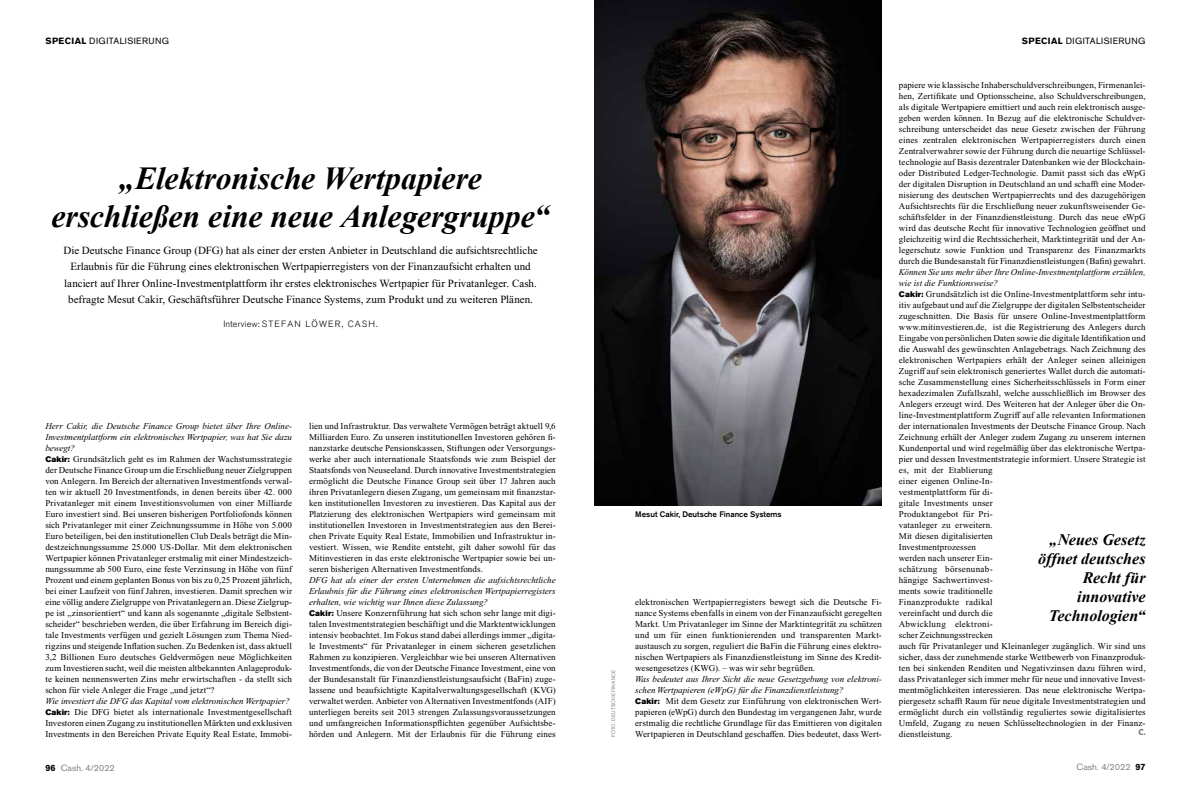
<style>
.page{position:relative;width:1191px;height:794px;background:#fff}
.page>*{position:absolute;margin:0;border:0;box-sizing:border-box;transform-origin:0 0}
.t1{font:italic 700 32px/38px "Times New Roman";letter-spacing:-.005em;color:#000;text-align:center}
.t2{font:italic 700 16px/19px "Times New Roman";color:#000;text-align:right}
.t3{font:11px/16px "Times New Roman PS Std";letter-spacing:.005em;color:#000;text-align:center}
.t4{font:9px/11px "Times New Roman PS Std";letter-spacing:.01em;color:#000}
.t5{font:9px "Akzidenz Grotesk BQ";letter-spacing:.05em;color:#000}
.t6{font:300 9px "Akzidenz Grotesk BQ";letter-spacing:.13em;color:#000}
.t7{font:9px "Akzidenz Grotesk BQ";color:#808285}
.t8{font:9px "The Serif HP8 Ex Bld";color:#808285}
.t9{font:500 8px "Akzidenz Grotesk BQ";color:#000}
.t10{font:5px "Akzidenz Grotesk BQ";letter-spacing:.035em;color:#808285}
.s1{font-weight:700}
.s2{font-style:italic}
.s3{font-family:"Akzidenz Grotesk BQ Super";font-size:8px}
.s4{font-weight:700;color:#000}
</style>
<div class="page">
<img style="left:594px;top:0;width:288px;height:506px">
<p class="t5" style="left:45px;top:35px;width:125px"><span class="s1">SPECIAL</span> DIGITALISIERUNG</p>
<p class="t5" style="left:1021px;top:35px;width:125px"><span class="s1">SPECIAL</span> DIGITALISIERUNG</p>
<h1 class="t1" style="left:51px;top:159px;width:500px">„Elektronische Wertpapiere erschließen eine neue Anlegergruppe“</h1>
<p class="t3" style="left:63px;top:243px;width:476px">Die Deutsche Finance Group (DFG) hat als einer der ersten Anbieter in Deutschland die aufsichtsrechtliche Erlaubnis für die Führung eines elektronischen Wertpapierregisters von der Finanzaufsicht erhalten und lanciert auf Ihrer Online-Investmentplattform ihr erstes elektronisches Wertpapier für Privatanleger. Cash. befragte Mesut Cakir, Geschäftsführer Deutsche Finance Systems, zum Produkt und zu weiteren Plänen.</p>
<p class="t6" style="left:223px;top:318px;width:156px">Interview: STEFAN LÖWER, CASH.</p>
<p class="t4" style="left:45px;top:421px;width:248px"><span class="s2">Herr Cakir, die Deutsche Finance Group bietet über Ihre Online-Investmentplattform ein elektronisches Wertpapier, was hat Sie dazu bewegt?<br></span><span class="s3">Cakir:</span> Grundsätzlich geht es im Rahmen der Wachstumsstrategie der Deutsche Finance Group um die Erschließung neuer Zielgruppen von Anlegern. Im Bereich der alternativen Investmentfonds verwal&shy;ten wir aktuell 20 Investmentfonds, in denen bereits über 42. 000<br>Privatanleger mit einem Investitionsvolumen von einer Milliarde Euro investiert sind. Bei unseren bisherigen Portfoliofonds können sich Privatanleger mit einer Zeichnungssumme in Höhe von 5.000<br>Euro beteiligen, bei den institutionellen Club Deals beträgt die Min&shy;destzeichnungssumme 25.000 US-Dollar. Mit dem elektronischen Wertpapier können Privatanleger erstmalig mit einer Mindestzeich&shy;nungssumme ab 500 Euro, eine feste Verzinsung in Höhe von fünf Prozent und einem geplanten Bonus von bis zu 0,25 Prozent jährlich, bei einer Laufzeit von fünf Jahren, investieren. Damit sprechen wir eine völlig andere Zielgruppe von Privatanlegern an. Diese Zielgrup&shy;pe ist „zinsorientiert“ und kann als sogenannte „digitale Selbstent&shy;scheider“ beschrieben werden, die über Erfahrung im Bereich digi&shy;tale Investments verfügen und gezielt Lösungen zum Thema Nied&shy;rigzins und steigende Inflation suchen. Zu Bedenken ist, dass aktuell 3,2 Billionen Euro deutsches Geldvermögen neue Möglichkeiten zum Investieren sucht, weil die meisten altbekannten Anlageproduk&shy;te keinen nennenswerten Zins mehr erwirtschaften - da stellt sich schon für viele Anleger die Frage „und jetzt“?</p>
<p class="t4" style="left:45px;top:696px;width:248px"><span class="s2">Wie investiert die DFG das Kapital vom elektronischen Wertpapier?<br></span><span class="s3">Cakir:</span> Die DFG bietet als internationale Investmentgesellschaft Investoren einen Zugang zu institutionellen Märkten und exklusiven Investments in den Bereichen Private Equity Real Estate, Immobi-</p>
<p class="t4" style="left:309px;top:421px;width:248px;text-align:justify">lien und Infrastruktur. Das verwaltete Vermögen beträgt aktuell 9,6<br>Milliarden Euro. Zu unseren institutionellen Investoren gehören fi&shy;nanzstarke deutsche Pensionskassen, Stiftungen oder Versorgungs&shy;werke aber auch internationale Staatsfonds wie zum Beispiel der Staatsfonds von Neuseeland. Durch innovative Investmentstrategien ermöglicht die Deutsche Finance Group seit über 17 Jahren auch ihren Privatanlegern diesen Zugang, um gemeinsam mit finanzstar&shy;ken institutionellen Investoren zu investieren. Das Kapital aus der Platzierung des elektronischen Wertpapiers wird gemeinsam mit institutionellen Investoren in Investmentstrategien aus den Berei&shy;chen Private Equity Real Estate, Immobilien und Infrastruktur in&shy;vestiert. Wissen, wie Rendite entsteht, gilt daher sowohl für das Mitinvestieren in das erste elektronische Wertpapier sowie bei un&shy;seren bisherigen Alternativen Investmentfonds.</p>
<p class="t4" style="left:309px;top:575px;width:248px"><span class="s2">DFG hat als einer der ersten Unternehmen die aufsichtsrechtliche Erlaubnis für die Führung eines elektronischen Wertpapierregisters erhalten, wie wichtig war Ihnen diese Zulassung?<br></span><span class="s3">Cakir:</span> Unsere Konzernführung hat sich schon sehr lange mit digi&shy;talen Investmentstrategien beschäftigt und die Marktentwicklungen intensiv beobachtet. Im Fokus stand dabei allerdings immer „digita&shy;le Investments“ für Privatanleger in einem sicheren gesetzlichen Rahmen zu konzipieren. Vergleichbar wie bei unseren Alternativen Investmentfonds, die von der Deutsche Finance Investment, eine von der Bundesanstalt für Finanzdienstleistungsaufsicht (BaFin) zuge&shy;lassene und beaufsichtigte Kapitalverwaltungsgesellschaft (KVG) verwaltet werden. Anbieter von Alternativen Investmentfonds (AIF) unterliegen bereits seit 2013 strengen Zulassungsvoraussetzungen und umfangreichen Informationspflichten gegenüber Aufsichtsbe&shy;hörden und Anlegern. Mit der Erlaubnis für die Führung eines</p>
<p class="t10" style="left:610px;top:737px;width:69px;rotate:-90deg">FOTO: DEUTSCHE FINANCE</p>
<p class="t9" style="left:635px;top:509px;width:148px">Mesut Cakir, Deutsche Finance Systems</p>
<p class="t4" style="left:635px;top:597px;width:248px;text-align:justify">elektronischen Wertpapierregisters bewegt sich die Deutsche Fi&shy;nance Systems ebenfalls in einem von der Finanzaufsicht geregelten Markt. Um Privatanleger im Sinne der Marktintegrität zu schützen und um für einen funktionierenden und transparenten Markt&shy;austausch zu sorgen, reguliert die BaFin die Führung eines elektro&shy;nischen Wertpapiers als Finanzdienstleistung im Sinne des Kredit&shy;wesengesetzes (KWG). – was wir sehr begrüßen.</p>
<p class="t4" style="left:635px;top:674px;width:248px"><span class="s2">Was bedeutet aus Ihrer Sicht die neue Gesetzgebung von elektroni&shy;schen Wertpapieren (eWpG) für die Finanzdienstleistung?<br></span><span class="s3">Cakir:</span> Mit dem Gesetz zur Einführung von elektronischen Wert&shy;papieren (eWpG) durch den Bundestag im vergangenen Jahr, wurde erstmalig die rechtliche Grundlage für das Emittieren von digitalen Wertpapieren in Deutschland geschaffen. Dies bedeutet, dass Wert-</p>
<p class="t4" style="left:899px;top:80px;width:248px;text-align:justify">papiere wie klassische Inhaberschuldverschreibungen, Firmenanlei&shy;hen, Zertifikate und Optionsscheine, also Schuldverschreibungen, als digitale Wertpapiere emittiert und auch rein elektronisch ausge&shy;geben werden können. In Bezug auf die elektronische Schuldver&shy;schreibung unterscheidet das neue Gesetz zwischen der Führung eines zentralen elektronischen Wertpapierregisters durch einen Zentralverwahrer sowie der Führung durch die neuartige Schlüssel&shy;technologie auf Basis dezentraler Datenbanken wie der Blockchain&shy;oder Distributed Ledger-Technologie. Damit passt sich das eWpG der digitalen Disruption in Deutschland an und schafft eine Moder&shy;nisierung des deutschen Wertpapierrechts und des dazugehörigen Aufsichtsrechts für die Erschließung neuer zukunftsweisender Ge&shy;schäftsfelder in der Finanzdienstleistung. Durch das neue eWpG wird das deutsche Recht für innovative Technologien geöffnet und gleichzeitig wird die Rechtssicherheit, Marktintegrität und der An&shy;legerschutz sowie Funktion und Transparenz des Finanzmarkts durch die Bundesanstalt für Finanzdienstleistungen (Bafin) gewahrt.</p>
<p class="t4" style="left:899px;top:267px;width:248px"><span class="s2">Können Sie uns mehr über Ihre Online-Investmentplattform erzählen, wie ist die Funktionsweise?<br></span><span class="s3">Cakir:</span> Grundsätzlich ist die Online-Investmentplattform sehr intu&shy;itiv aufgebaut und auf die Zielgruppe der digitalen Selbstentscheider zugeschnitten. Die Basis für unsere Online-Investmentplattform www.mitinvestieren.de, ist die Registrierung des Anlegers durch Eingabe von persönlichen Daten sowie die digitale Identifikation und die Auswahl des gewünschten Anlagebetrags. Nach Zeichnung des elektronischen Wertpapiers erhält der Anleger seinen alleinigen Zugriff auf sein elektronisch generiertes Wallet durch die automati&shy;sche Zusammenstellung eines Sicherheitsschlüssels in Form einer hexadezimalen Zufallszahl, welche ausschließlich im Browser des Anlegers erzeugt wird. Des Weiteren hat der Anleger über die On&shy;line-Investmentplattform Zugriff auf alle relevanten Informationen der internationalen Investments der Deutsche Finance Group. Nach Zeichnung erhält der Anleger zudem Zugang zu unserem internen Kundenportal und wird regelmäßig über das elektronische Wertpa&shy;pier und dessen Investmentstrategie informiert. Unsere Strategie ist es, mit der Etablierung<br>einer eigenen Online-In-<br>vestmentplattform für di-<br>gitale Investments unser<br>Produktangebot für Pri-<br>vatanleger zu erweitern.<br>Mit diesen digitalisierten<br>Investmentprozessen<br>werden nach unserer Ein-<br>schätzung börsenunab-<br>hängige Sachwertinvest-<br>ments sowie traditionelle<br>Finanzprodukte radikal<br>vereinfacht und durch die<br>Abwicklung elektroni-<br>scher Zeichnungsstrecken<br>auch für Privatanleger und Kleinanleger zugänglich. Wir sind uns sicher, dass der zunehmende starke Wettbewerb von Finanzproduk&shy;ten bei sinkenden Renditen und Negativzinsen dazu führen wird, dass Privatanleger sich immer mehr für neue und innovative Invest&shy;mentmöglichkeiten interessieren. Das neue elektronische Wertpa&shy;piergesetz schafft Raum für neue digitale Investmentstrategien und ermöglicht durch ein vollständig reguliertes sowie digitalisiertes Umfeld, Zugang zu neuen Schlüsseltechnologien in der Finanz&shy;dienstleistung.</p>
<h2 class="t2" style="left:1038px;top:529px;width:109px">„Neues Gesetz öffnet deutsches<br>Recht für innovative<br>Technologien“</h2>
<p class="t8" style="left:1138px;top:726px;width:9px">C.</p>
<p class="t7" style="left:45px;top:762px;width:71px"><span class="s4">96</span> Cash. 4/2022</p>
<p class="t7" style="left:1076px;top:762px;width:71px">Cash. 4/2022 <span class="s4">97</span></p>
</div>
